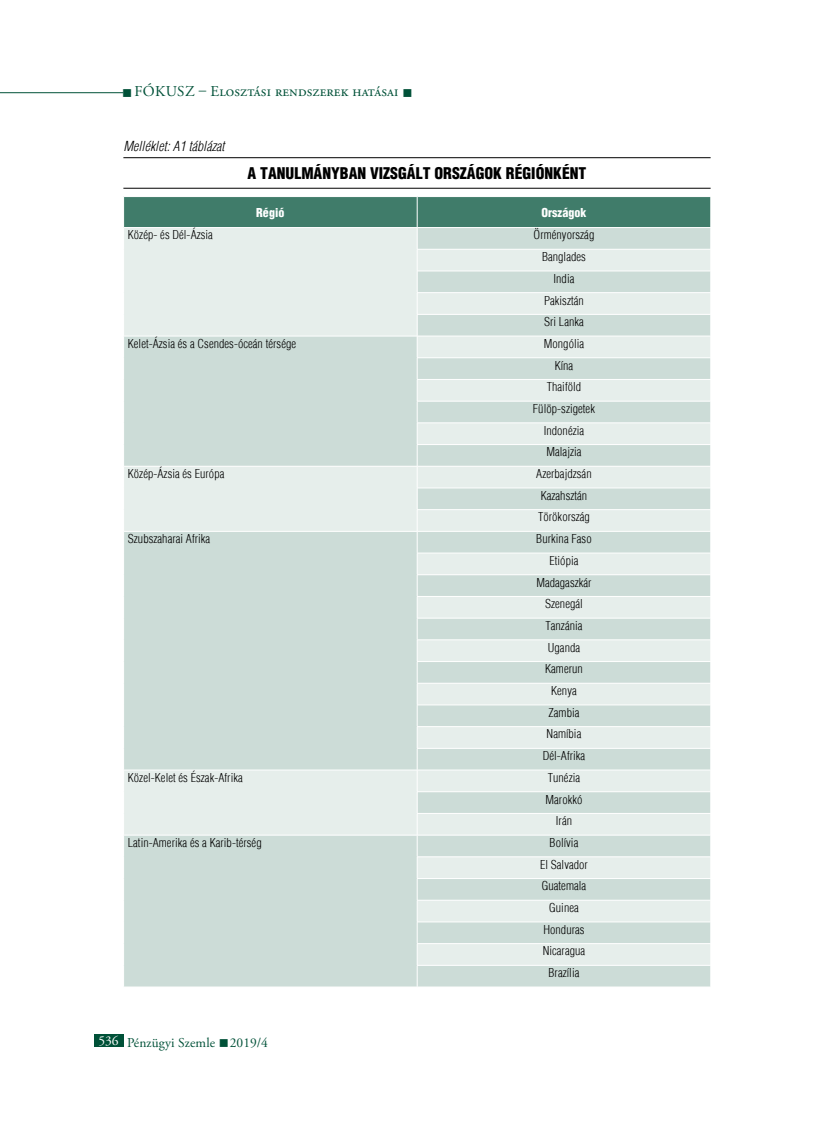
<style>
.page{position:relative;width:817px;height:1136px;background:#fff}
.page>*{position:absolute;margin:0;border:0;box-sizing:border-box;transform-origin:0 0}
.t1{font:900 condensed 15.75px "H Helvetica";color:#000}
.t2{font:15px "Adobe Garamond Pro";letter-spacing:.01em;color:#005138}
.t3{font:13.5px "Adobe Garamond Pro";color:#005138}
.t4{font:italic 300 condensed 13.5px "H Helvetica";letter-spacing:.005em;color:#000}
.t5{font:300 condensed 12px/21.8px "H Helvetica";letter-spacing:.005em;color:#000;text-align:center}
.t6{font:900 condensed 12px "H Helvetica";letter-spacing:.005em;color:#fff}
.s1{color:#fff}
</style>
<div class="page">
<hr style="left:0;top:92px;width:123px;height:1px;background:#005138">
<div style="left:94px;top:1033px;width:29px;height:13px;background:#005138"></div>
<hr style="left:123px;top:157px;width:587px;height:1px;background:#000">
<hr style="left:123px;top:188px;width:587px;height:1px;background:#000">
<svg style="left:123px;top:196px;width:588px;height:790px;background:#d1e0db"></svg>
<p class="t2" style="left:122px;top:82px;width:292px">■ Fókusz – Elosztási rendszerek hatásai ■</p>
<p class="t4" style="left:123px;top:138px;width:103px">Melléklet: A1 táblázat</p>
<h1 class="t1" style="left:247px;top:164px;width:340px">A TANULMÁNYBAN VIZSGÁLT ORSZÁGOK RÉGIÓNKÉNT</h1>
<p class="t6" style="left:256px;top:205px;width:30px">RÉGIÓ</p>
<p class="t6" style="left:541px;top:205px;width:47px">ORSZÁGOK</p>
<p class="t5" style="left:128px;top:224px;width:87px">Közép- és Dél-Ázsia</p>
<p class="t5" style="left:533px;top:224px;width:62px">Örményország<br>Banglades<br>India<br>Pakisztán<br>Sri Lanka</p>
<p class="t5" style="left:128px;top:332px;width:170px">Kelet-Ázsia és a Csendes-óceán térsége</p>
<p class="t5" style="left:533px;top:332px;width:64px">Mongólia<br>Kína<br>Thaiföld<br>Fülöp-szigetek<br>Indonézia<br>Malajzia</p>
<p class="t5" style="left:128px;top:462px;width:98px">Közép-Ázsia és Európa</p>
<p class="t5" style="left:536px;top:462px;width:57px;text-align:left">Azerbajdzsán<br>Kazahsztán<br>Törökország</p>
<p class="t5" style="left:128px;top:528px;width:84px">Szubszaharai Afrika</p>
<p class="t5" style="left:536px;top:528px;width:57px">Burkina Faso<br>Etiópia<br>Madagaszkár<br>Szenegál<br>Tanzánia<br>Uganda<br>Kamerun<br>Kenya<br>Zambia<br>Namíbia<br>Dél-Afrika</p>
<p class="t5" style="left:128px;top:766px;width:116px">Közel-Kelet és Észak-Afrika</p>
<p class="t5" style="left:545px;top:766px;width:39px">Tunézia<br>Marokkó<br>Irán</p>
<p class="t5" style="left:128px;top:831px;width:135px">Latin-Amerika és a Karib-térség</p>
<p class="t5" style="left:540px;top:831px;width:49px">Bolívia<br>El Salvador<br>Guatemala<br>Guinea<br>Honduras<br>Nicaragua<br>Brazília</p>
<p class="t3" style="left:98px;top:1034px;width:171px"><span class="s1">536</span> Pénzügyi Szemle ■ 2019/4</p>
</div>
